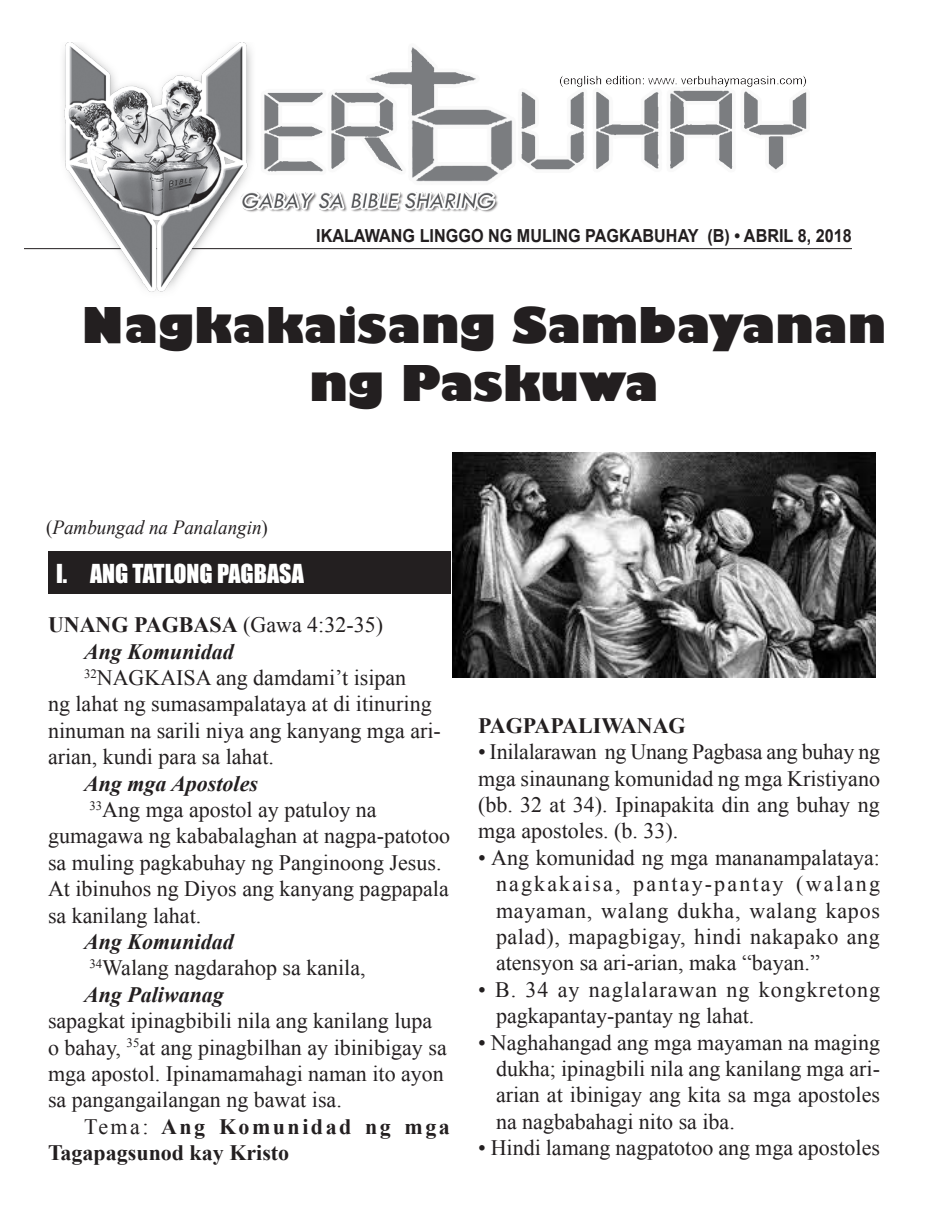
<style>
.page{position:relative;width:936px;height:1224px;background:#fff}
.page>*{position:absolute;margin:0;border:0;box-sizing:border-box;transform-origin:0 0}
.t1{font:800 48px "Gill Sans";color:#231f20}
.t2{font:24px "Impact";color:#fff}
.body_text{font:22px/26.4px "Times New Roman";color:#231f20}
.subhead{font:22px/26.4px "Times New Roman";color:#231f20;text-align:justify}
.body_text-2{font:22px/26.4px "Times New Roman";letter-spacing:.045em;color:#231f20}
.t3{font:italic 700 22px "Times New Roman";color:#231f20}
.body_text-3{font:700 22px/26.4px "Times New Roman";color:#231f20}
.subhead-2{font:700 22px "Times New Roman";color:#231f20}
.bodytext_unindented{font:italic 20px "Times New Roman";color:#231f20;scale:.95 1}
.liturgical_celebrati{font:700 18px "Arial";color:#231f20;scale:.9 1}
.s1{font-style:normal}
.s2{font-weight:700}
.s3{font-weight:400}
</style>
<div class="page">
<hr style="left:24px;top:248px;width:828px;height:1px;background:#231f20">
<div style="left:48px;top:552px;width:402px;height:42px;background:#231f20"></div>
<img style="left:52px;top:42px;width:800px;height:250px">
<img style="left:452px;top:452px;width:424px;height:226px">
<p class="liturgical_celebrati" style="left:316px;top:223px;width:597px">IKALAWANG LINGGO NG MULING PAGKABUHAY (B) • ABRIL 8, 2018</p>
<p class="t1" style="left:82px;top:295px;width:806px">Nagkakaisang Sambayanan</p>
<p class="t1" style="left:309px;top:353px;width:351px">ng Paskuwa</p>
<p class="bodytext_unindented" style="left:46px;top:514px;width:235px"><span class="s1">(</span>Pambungad na Panalangin<span class="s1">)</span></p>
<p class="t2" style="left:56px;top:555px;width:249px">I. ANG TATLONG PAGBASA</p>
<p class="body_text" style="left:48px;top:611px;width:337px"><span class="s2">UNANG PAGBASA</span> (Gawa 4:32-35)</p>
<p class="t3" style="left:84px;top:636px;width:151px">Ang Komunidad</p>
<p class="body_text" style="left:48px;top:664px;width:394px;text-indent:36px"><sup>32</sup>NAGKAISA ang damdami’t isipan<br>ng lahat ng sumasampalataya at di itinuring ninuman na sarili niya ang kanyang mga ari&shy;arian, kundi para sa lahat.</p>
<p class="t3" style="left:84px;top:768px;width:176px">Ang mga Apostoles</p>
<p class="body_text" style="left:48px;top:796px;width:404px;text-indent:42px"><sup>33</sup>Ang mga apostol ay patuloy na gumagawa ng kababalaghan at nagpa-patotoo sa muling pagkabuhay ng Panginoong Jesus.<br>At ibinuhos ng Diyos ang kanyang pagpapala sa kanilang lahat.</p>
<p class="t3" style="left:84px;top:926px;width:151px">Ang Komunidad</p>
<p class="body_text" style="left:90px;top:955px;width:278px"><sup>34</sup>Walang nagdarahop sa kanila,</p>
<p class="t3" style="left:84px;top:979px;width:141px">Ang Paliwanag</p>
<p class="body_text" style="left:48px;top:1007px;width:400px">sapagkat ipinagbibili nila ang kanilang lupa o bahay, <sup>35</sup>at ang pinagbilhan ay ibinibigay sa mga apostol. Ipinamamahagi naman ito ayon sa pangangailangan ng bawat isa.</p>
<p class="body_text-3" style="left:48px;top:1113px;width:403px;text-indent:36px"><span class="s3">Tema:</span> Ang Komunidad ng mga<br>Tagapagsunod kay Kristo</p>
<p class="subhead-2" style="left:478px;top:710px;width:209px">PAGPAPALIWANAG</p>
<p class="subhead" style="left:478px;top:738px;width:404px">• Inilalarawan ng Unang Pagbasa ang buhay ng mga sinaunang komunidad ng mga Kristiyano (bb. 32 at 34). Ipinapakita din ang buhay ng mga apostoles. (b. 33).</p>
<p class="body_text" style="left:496px;top:844px;width:386px;text-align:justify;text-indent:-18px">• Ang komunidad ng mga mananampalataya: nagkakaisa, pantay-pantay (walang mayaman, walang dukha, walang kapos palad), mapagbigay, hindi nakapako ang atensyon sa ari-arian, maka “bayan.”</p>
<p class="body_text-2" style="left:496px;top:976px;width:386px;text-indent:-18px">• B. 34 ay naglalarawan ng kongkretong pagkapantay-pantay ng lahat.</p>
<p class="body_text" style="left:496px;top:1029px;width:386px;text-align:justify;text-indent:-18px">• Naghahangad ang mga mayaman na maging dukha; ipinagbili nila ang kanilang mga ari&shy;arian at ibinigay ang kita sa mga apostoles na nagbabahagi nito sa iba.</p>
<p class="body_text" style="left:478px;top:1134px;width:404px">• Hindi lamang nagpatotoo ang mga apostoles</p>
</div>
